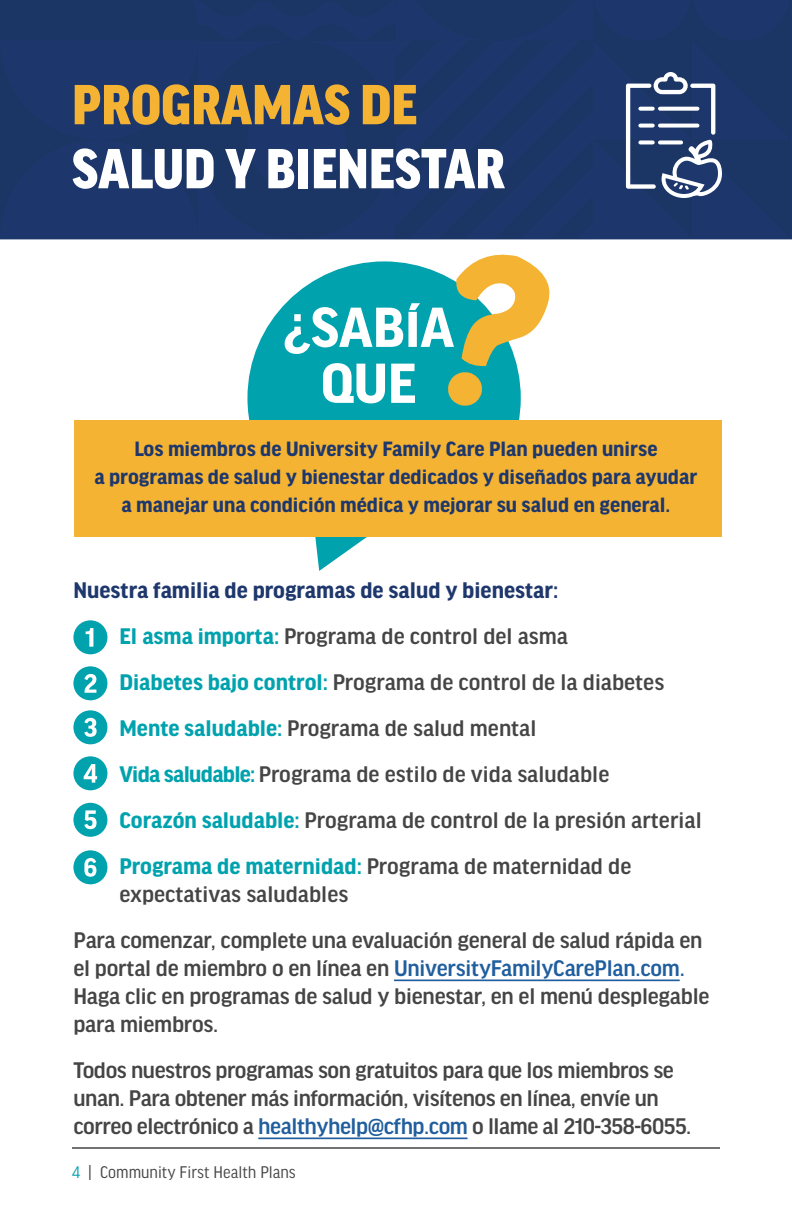
<style>
.page{position:relative;width:792px;height:1224px;background:#fff}
.page>*{position:absolute;margin:0;border:0;box-sizing:border-box;transform-origin:0 0}
.t1{font:900 60px "Good Headline Pro Narr";color:#fff}
.t2{font:900 60px "Good Headline Pro Narr";color:#f4b333}
.t3{font:700 60px/56px "Good Headline Pro";color:#fff;text-align:center}
.t4{font:500 24px/46px "Good Headline Pro";letter-spacing:-.01em;color:#454545}
.t5{font:700 22px/28px "Good Headline Pro";color:#1e376c;text-align:center}
.t6{font:18px "Good Headline Pro Narr";color:#454545}
.s1{font-weight:700;color:#1e376c}
.s2{font-weight:700;color:#00a2ae}
.s3{color:#215e9e}
.s4{color:#00a2ae}
</style>
<div class="page">
<hr style="left:72px;top:1147px;width:648px;height:2px;background:#454545">
<div style="left:0;top:0;width:791px;height:239px;background:#1d376c"></div>
<hr style="left:394px;top:980px;width:286px;height:1px;background:#215e9e">
<hr style="left:258px;top:1138px;width:210px;height:1px;background:#215e9e">
<div style="left:73px;top:620px;width:34px;height:34px;background:#00a2ae;border-radius:50%"></div>
<svg style="left:86px;top:628px;width:7px;height:19px"></svg>
<div style="left:73px;top:666px;width:34px;height:34px;background:#00a2ae;border-radius:50%"></div>
<svg style="left:84px;top:674px;width:12px;height:19px"></svg>
<div style="left:73px;top:710px;width:34px;height:34px;background:#00a2ae;border-radius:50%"></div>
<svg style="left:84px;top:718px;width:13px;height:19px"></svg>
<div style="left:73px;top:756px;width:34px;height:34px;background:#00a2ae;border-radius:50%"></div>
<svg style="left:84px;top:764px;width:13px;height:19px"></svg>
<div style="left:73px;top:803px;width:34px;height:34px;background:#00a2ae;border-radius:50%"></div>
<svg style="left:84px;top:810px;width:13px;height:19px"></svg>
<div style="left:73px;top:850px;width:34px;height:34px;background:#00a2ae;border-radius:50%"></div>
<svg style="left:84px;top:858px;width:12px;height:19px"></svg>
<svg style="left:247px;top:261px;width:274px;height:310px;fill:#00a2ae"></svg>
<svg style="left:448px;top:254px;width:102px;height:152px"></svg>
<div style="left:74px;top:420px;width:648px;height:117px;background:#f4b333"></div>
<h1 class="t2" style="left:72px;top:75px;width:347px">PROGRAMAS DE</h1>
<h1 class="t1" style="left:72px;top:139px;width:434px">SALUD Y BIENESTAR</h1>
<h1 class="t3" style="left:283px;top:301px;width:173px">¿SABÍA<br>QUE</h1>
<p class="t5" style="left:95px;top:436px;width:605px">Los miembros de University Family Care Plan pueden unirse<br>a programas de salud y bienestar dedicados y diseñados para ayudar a manejar una condición médica y mejorar su salud en general.</p>
<p class="t4" style="left:119px;top:568px;width:584px;text-indent:-46px"><span class="s1">Nuestra familia de programas de salud y bienestar:<br></span><span class="s2">El asma importa:</span> Programa de control del asma<br><span class="s2">Diabetes bajo control:</span> Programa de control de la diabetes <span class="s2">Mente saludable:</span> Programa de salud mental<br><span class="s2">Vida saludable:</span> Programa de estilo de vida saludable<br><span class="s2">Corazón saludable:</span> Programa de control de la presión arterial <span class="s2">Programa de maternidad:</span> Programa de maternidad de</p>
<p class="t4" style="left:73px;top:872px;width:631px;text-indent:46px">expectativas saludables<br>Para comenzar, complete una evaluación general de salud rápida en</p>
<p class="t4" style="left:73px;top:955px;width:638px;line-height:28px">el portal de miembro o en línea en <span class="s3">UniversityFamilyCarePlan.com.<br></span>Haga clic en programas de salud y bienestar, en el menú desplegable para miembros.</p>
<p class="t4" style="left:73px;top:1057px;width:619px;line-height:28px">Todos nuestros programas son gratuitos para que los miembros se unan. Para obtener más información, visítenos en línea, envíe un correo electrónico a <span class="s3">healthyhelp@cfhp.com</span> o llame al 210-358-6055.</p>
<p class="t6" style="left:72px;top:1163px;width:225px"><span class="s4">4</span> | Community First Health Plans</p>
</div>
